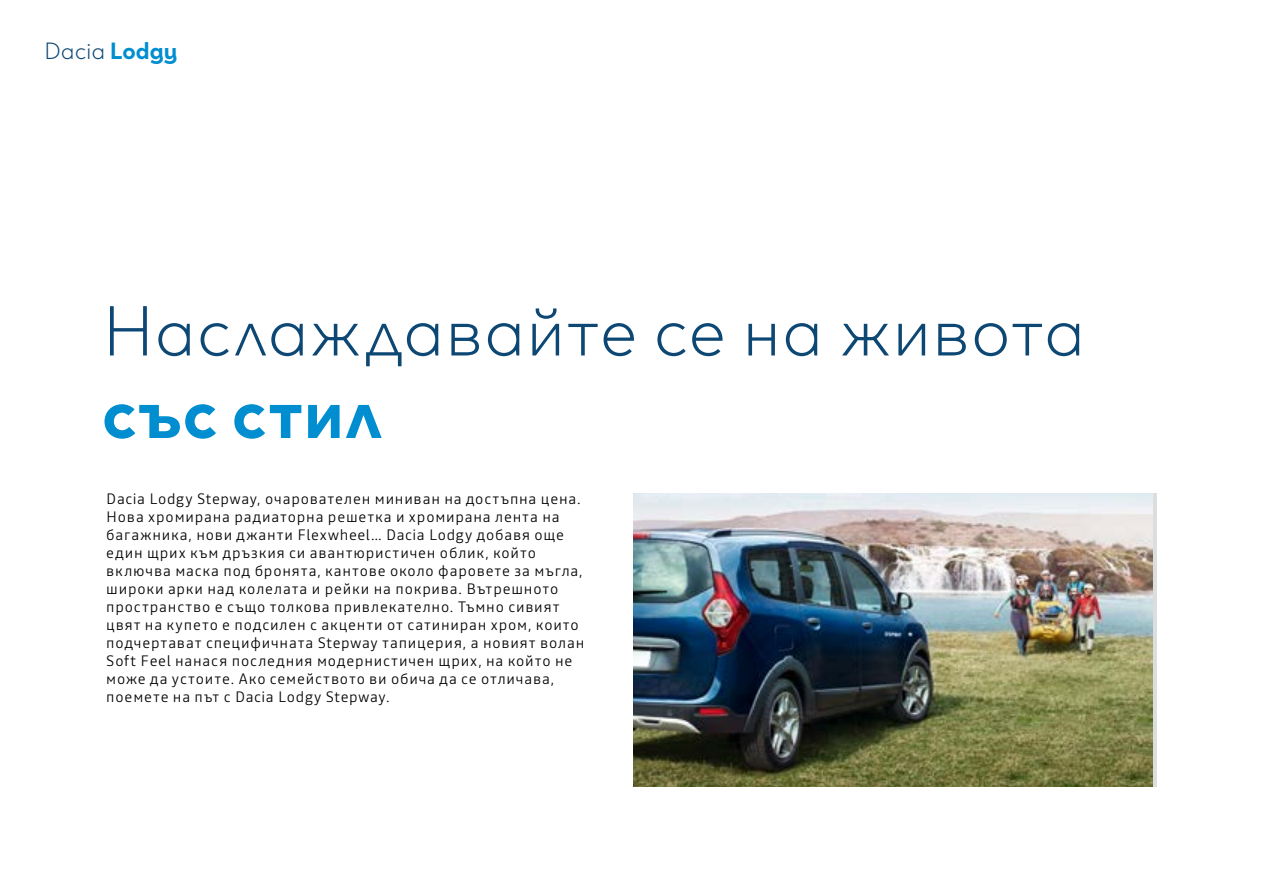
<style>
.page{position:relative;width:1263px;height:893px;background:#fff}
.page>*{position:absolute;margin:0;border:0;box-sizing:border-box;transform-origin:0 0}
.t1{font:300 72px "Dacia Spirit";color:#0d4774}
.t2{font:700 72px "Dacia Spirit";letter-spacing:.025em;color:#008ed0}
.t3{font:300 24px "Dacia Spirit";letter-spacing:-.005em;color:#0d4774}
.t4{font:300 15px/18px "Read";letter-spacing:.055em;color:#000}
.s1{font-weight:700;color:#008ed0}
</style>
<div class="page">
<img style="left:634px;top:493px;width:518px;height:294px">
<h2 class="t3" style="left:44px;top:37px;width:135px">Dacia <span class="s1">Lodgy</span></h2>
<h1 class="t1" style="left:102px;top:288px;width:985px">Наслаждавайте се на живота</h1>
<h1 class="t2" style="left:102px;top:368px;width:282px">със стил</h1>
<p class="t4" style="left:106px;top:489px;width:479px">Dacia Lodgy Stepway, очарователен миниван на достъпна цена.<br>Нова хромирана радиаторна решетка и хромирана лента на багажника, нови джанти Flexwheel… Dacia Lodgy добавя още един щрих към дръзкия си авантюристичен облик, който включва маска под бронята, кантове около фаровете за мъгла, широки арки над колелата и рейки на покрива. Вътрешното пространство е също толкова привлекателно. Тъмно сивият цвят на купето е подсилен с акценти от сатиниран хром, които подчертават специфичната Stepway тапицерия, а новият волан Soft Feel нанася последния модернистичен щрих, на който не може да устоите. Ако семейството ви обича да се отличава, поемете на път с Dacia Lodgy Stepway.</p>
</div>
